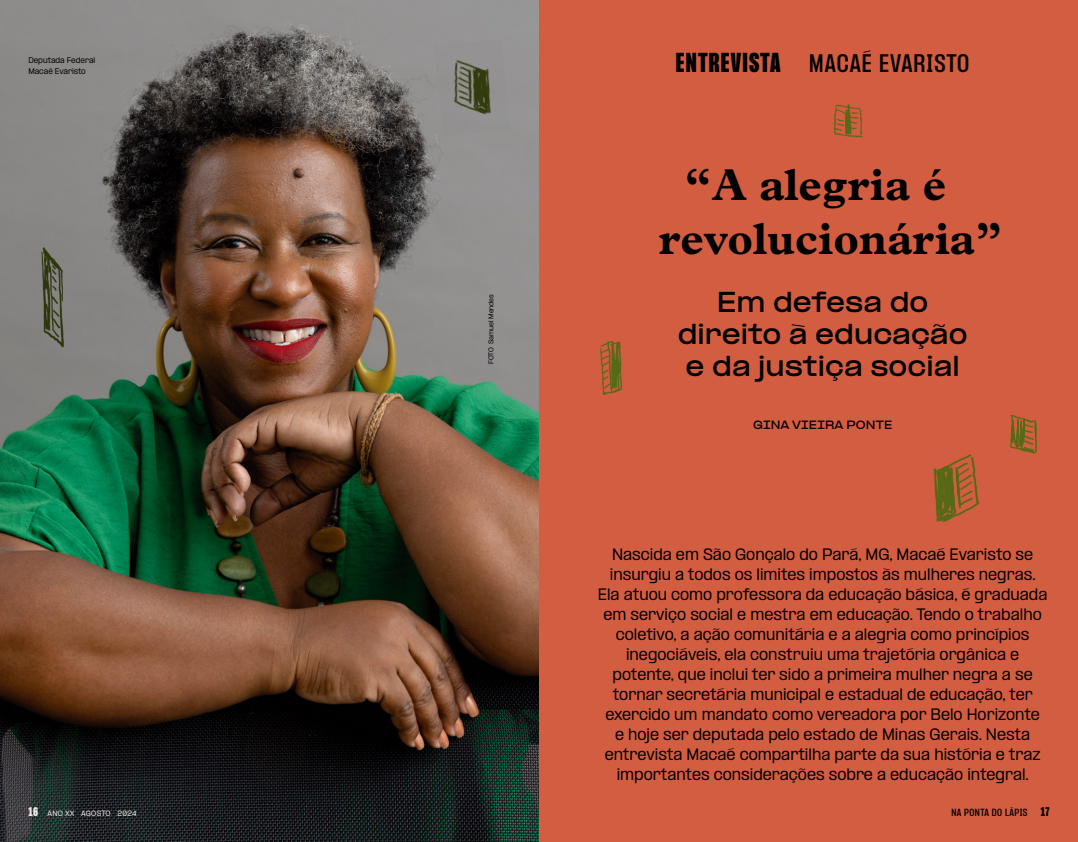
<style>
.page{position:relative;width:1078px;height:842px;background:#fff}
.page>*{position:absolute;margin:0;border:0;box-sizing:border-box;transform-origin:0 0}
.t1{font:700 44.9px/53.9px "Plantin MT Pro";color:#000}
.t2{font:700 expanded 24px/32px "PP Formula";color:#000;text-align:center}
.t3{font:600 condensed 22px "PP Formula";letter-spacing:.05em;color:#000}
.t4{font:500 14px/20px "PP Formula";color:#000;text-align:center}
.t5{font:700 expanded 10px "PP Formula";letter-spacing:.01em;color:#000}
.t6{font:600 condensed 9px "PP Formula";letter-spacing:.05em;color:#000}
.t7{font:500 7px/11px "PP Formula";color:#000}
.t8{font:500 6.5px "PP Formula";letter-spacing:.03em;color:#f1eae2}
.t9{font:500 6px "PP Formula";color:#000}
.s1{font-weight:900;font-size:24px}
.s2{font-weight:900;font-stretch:condensed;font-size:11px}
.s3{font-weight:900;font-size:11px}
</style>
<div class="page">
<div style="left:539px;top:0;width:538px;height:842px;background:#d35d41"></div>
<img style="left:0;top:0;width:539px;height:842px">
<img style="left:933px;top:454px;width:47px;height:69px">
<img style="left:434px;top:39px;width:76px;height:97px">
<img style="left:1010px;top:414px;width:27px;height:40px">
<img style="left:21px;top:240px;width:53px;height:118px">
<img style="left:600px;top:340px;width:23px;height:55px">
<img style="left:833px;top:104px;width:30px;height:34px">
<p class="t7" style="left:28px;top:55px;width:68px">Deputada Federal<br>Macaé Evaristo</p>
<p class="t9" style="left:487px;top:364px;width:72px;rotate:-90deg">FOTO Samuel Mendes</p>
<h3 class="t3" style="left:675px;top:50px;width:295px"><span class="s1">ENTREVISTA</span> MACAÉ EVARISTO</h3>
<h1 class="t1" style="left:658px;top:158px;width:345px;text-indent:25px">“A alegria é revolucionária”</h1>
<h2 class="t2" style="left:677px;top:286px;width:291px">Em defesa do direito à educação e da justiça social</h2>
<p class="t5" style="left:752px;top:419px;width:141px">GINA VIEIRA PONTE</p>
<p class="t4" style="left:597px;top:544px;width:451px">Nascida em São Gonçalo do Pará, MG, Macaé Evaristo se insurgiu a todos os limites impostos às mulheres negras.<br>Ela atuou como professora da educação básica, é graduada em serviço social e mestra em educação. Tendo o trabalho coletivo, a ação comunitária e a alegria como princípios inegociáveis, ela construiu uma trajetória orgânica e potente, que inclui ter sido a primeira mulher negra a se tornar secretária municipal e estadual de educação, ter exercido um mandato como vereadora por Belo Horizonte<br>e hoje ser deputada pelo estado de Minas Gerais. Nesta entrevista Macaé compartilha parte da sua história e traz importantes considerações sobre a educação integral.</p>
<p class="t8" style="left:28px;top:809px;width:110px"><span class="s2">16</span> ANO XX AGOSTO 2024</p>
<p class="t6" style="left:951px;top:806px;width:100px">NA PONTA DO LÁPIS <span class="s3">17</span></p>
</div>
